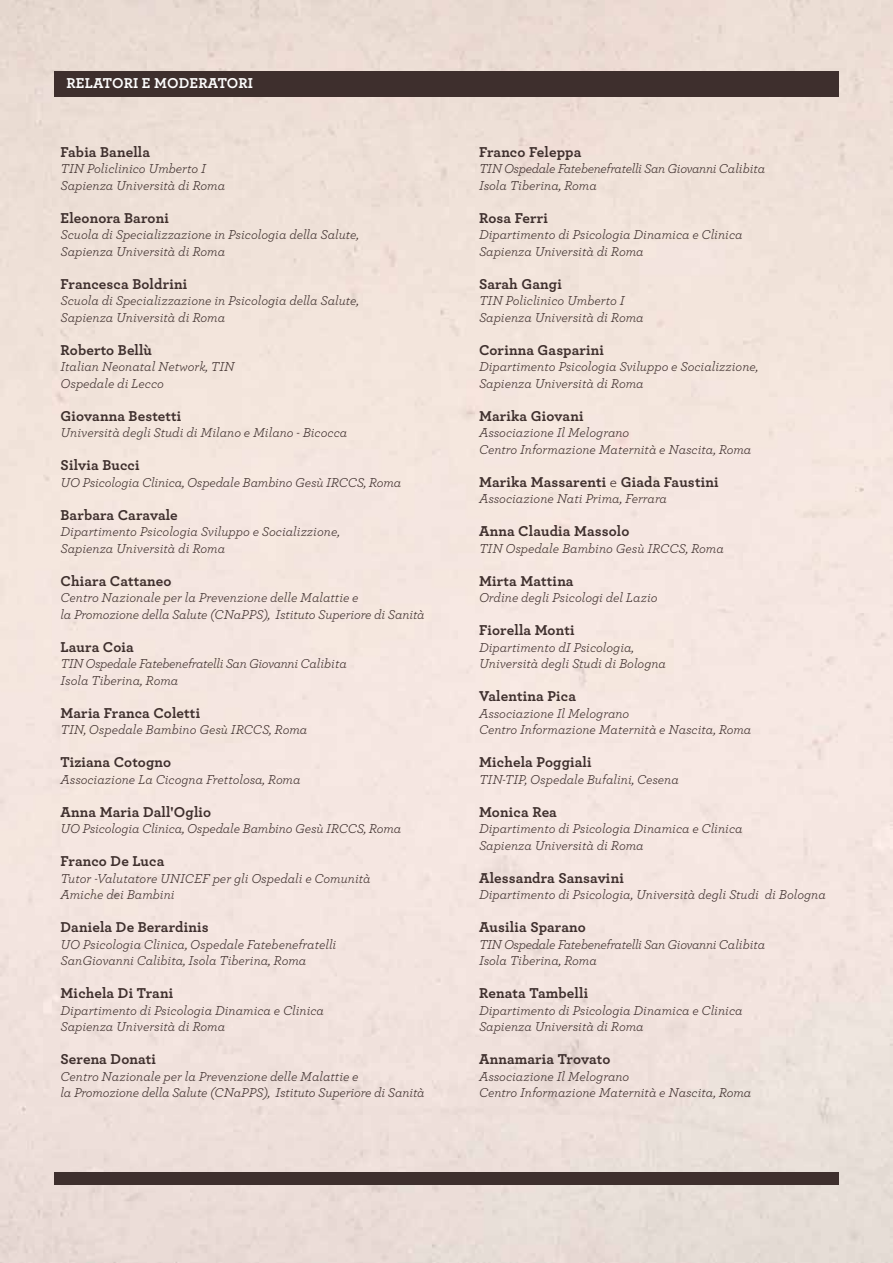
<style>
.page{position:relative;width:893px;height:1263px;background:#fff}
.page>*{position:absolute;margin:0;border:0;box-sizing:border-box;transform-origin:0 0}
.t1{font:700 15px "Archer";letter-spacing:.01em;color:#3e2f2d}
.t2{font:700 15px "Archer";letter-spacing:.01em;color:#fff}
.t3{font:italic 13.5px/16.5px "Archer";color:#3e2f2d}
.t4{font:italic 13.5px/16.5px "Archer";letter-spacing:-.025em;color:#3e2f2d}
.s1{font-weight:400}
</style>
<div class="page">
<img style="left:0;top:0;width:893px;height:1263px">
<div style="left:54px;top:71px;width:785px;height:25px;background:#3e2f2d"></div>
<div style="left:54px;top:1172px;width:785px;height:13px;background:#3e2f2d"></div>
<p class="t2" style="left:67px;top:72px;width:188px">RELATORI E MODERATORI</p>
<p class="t1" style="left:61px;top:140px;width:91px">Fabia Banella</p>
<p class="t3" style="left:61px;top:159px;width:166px">TIN Policlinico Umberto I<br>Sapienza Università di Roma</p>
<p class="t1" style="left:61px;top:206px;width:110px">Eleonora Baroni</p>
<p class="t3" style="left:61px;top:225px;width:300px">Scuola di Specializzazione in Psicologia della Salute,<br>Sapienza Università di Roma</p>
<p class="t1" style="left:61px;top:272px;width:128px">Francesca Boldrini</p>
<p class="t3" style="left:61px;top:291px;width:300px">Scuola di Specializzazione in Psicologia della Salute,<br>Sapienza Università di Roma</p>
<p class="t1" style="left:61px;top:338px;width:93px">Roberto Bellù</p>
<p class="t3" style="left:61px;top:357px;width:175px">Italian Neonatal Network, TIN<br>Ospedale di Lecco</p>
<p class="t1" style="left:61px;top:404px;width:122px">Giovanna Bestetti</p>
<p class="t3" style="left:61px;top:423px;width:288px">Università degli Studi di Milano e Milano - Bicocca</p>
<p class="t1" style="left:61px;top:453px;width:81px">Silvia Bucci</p>
<p class="t3" style="left:61px;top:473px;width:342px">UO Psicologia Clinica, Ospedale Bambino Gesù IRCCS, Roma</p>
<p class="t1" style="left:61px;top:503px;width:119px">Barbara Caravale</p>
<p class="t3" style="left:61px;top:522px;width:281px">Dipartimento Psicologia Sviluppo e Socializzione,<br>Sapienza Università di Roma</p>
<p class="t1" style="left:61px;top:569px;width:113px">Chiara Cattaneo</p>
<p class="t3" style="left:61px;top:588px;width:366px">Centro Nazionale per la Prevenzione delle Malattie e<br>la Promozione della Salute (CNaPPS), Istituto Superiore di Sanità</p>
<p class="t1" style="left:61px;top:635px;width:75px">Laura Coia</p>
<p class="t4" style="left:61px;top:654px;width:288px">TIN Ospedale Fatebenefratelli San Giovanni Calibita<br>Isola Tiberina, Roma</p>
<p class="t1" style="left:61px;top:701px;width:141px">Maria Franca Coletti</p>
<p class="t3" style="left:61px;top:720px;width:248px">TIN, Ospedale Bambino Gesù IRCCS, Roma</p>
<p class="t1" style="left:61px;top:750px;width:112px">Tiziana Cotogno</p>
<p class="t3" style="left:61px;top:770px;width:242px">Associazione La Cicogna Frettolosa, Roma</p>
<p class="t1" style="left:61px;top:800px;width:152px">Anna Maria Dall'Oglio</p>
<p class="t3" style="left:61px;top:819px;width:342px">UO Psicologia Clinica, Ospedale Bambino Gesù IRCCS, Roma</p>
<p class="t1" style="left:61px;top:849px;width:105px">Franco De Luca</p>
<p class="t3" style="left:61px;top:869px;width:312px">Tutor -Valutatore UNICEF per gli Ospedali e Comunità<br>Amiche dei Bambini</p>
<p class="t1" style="left:61px;top:915px;width:150px">Daniela De Berardinis</p>
<p class="t3" style="left:61px;top:935px;width:277px">UO Psicologia Clinica, Ospedale Fatebenefratelli<br>SanGiovanni Calibita, Isola Tiberina, Roma</p>
<p class="t1" style="left:61px;top:981px;width:114px">Michela Di Trani</p>
<p class="t3" style="left:61px;top:1001px;width:265px">Dipartimento di Psicologia Dinamica e Clinica<br>Sapienza Università di Roma</p>
<p class="t1" style="left:61px;top:1047px;width:97px">Serena Donati</p>
<p class="t3" style="left:61px;top:1067px;width:366px">Centro Nazionale per la Prevenzione delle Malattie e<br>la Promozione della Salute (CNaPPS), Istituto Superiore di Sanità</p>
<p class="t1" style="left:479px;top:140px;width:104px">Franco Feleppa</p>
<p class="t4" style="left:479px;top:159px;width:288px">TIN Ospedale Fatebenefratelli San Giovanni Calibita<br>Isola Tiberina, Roma</p>
<p class="t1" style="left:479px;top:206px;width:71px">Rosa Ferri</p>
<p class="t3" style="left:479px;top:225px;width:265px">Dipartimento di Psicologia Dinamica e Clinica<br>Sapienza Università di Roma</p>
<p class="t1" style="left:479px;top:272px;width:84px">Sarah Gangi</p>
<p class="t3" style="left:479px;top:291px;width:166px">TIN Policlinico Umberto I<br>Sapienza Università di Roma</p>
<p class="t1" style="left:479px;top:338px;width:127px">Corinna Gasparini</p>
<p class="t3" style="left:479px;top:357px;width:281px">Dipartimento Psicologia Sviluppo e Socializzione,<br>Sapienza Università di Roma</p>
<p class="t1" style="left:479px;top:404px;width:106px">Marika Giovani</p>
<p class="t3" style="left:479px;top:423px;width:274px">Associazione Il Melograno<br>Centro Informazione Maternità e Nascita, Roma</p>
<p class="t1" style="left:479px;top:470px;width:241px">Marika Massarenti <span class="s1">e</span> Giada Faustini</p>
<p class="t3" style="left:479px;top:489px;width:190px">Associazione Nati Prima, Ferrara</p>
<p class="t1" style="left:479px;top:519px;width:152px">Anna Claudia Massolo</p>
<p class="t3" style="left:479px;top:539px;width:246px">TIN Ospedale Bambino Gesù IRCCS, Roma</p>
<p class="t1" style="left:479px;top:569px;width:96px">Mirta Mattina</p>
<p class="t3" style="left:479px;top:588px;width:180px">Ordine degli Psicologi del Lazio</p>
<p class="t1" style="left:479px;top:618px;width:97px">Fiorella Monti</p>
<p class="t3" style="left:479px;top:638px;width:188px">Dipartimento dI Psicologia,<br>Università degli Studi di Bologna</p>
<p class="t1" style="left:479px;top:684px;width:99px">Valentina Pica</p>
<p class="t3" style="left:479px;top:704px;width:274px">Associazione Il Melograno<br>Centro Informazione Maternità e Nascita, Roma</p>
<p class="t1" style="left:479px;top:750px;width:114px">Michela Poggiali</p>
<p class="t3" style="left:479px;top:770px;width:201px">TIN-TIP, Ospedale Bufalini, Cesena</p>
<p class="t1" style="left:479px;top:800px;width:79px">Monica Rea</p>
<p class="t3" style="left:479px;top:819px;width:265px">Dipartimento di Psicologia Dinamica e Clinica<br>Sapienza Università di Roma</p>
<p class="t1" style="left:479px;top:866px;width:146px">Alessandra Sansavini</p>
<p class="t3" style="left:479px;top:885px;width:348px">Dipartimento di Psicologia, Università degli Studi di Bologna</p>
<p class="t1" style="left:479px;top:915px;width:108px">Ausilia Sparano</p>
<p class="t4" style="left:479px;top:935px;width:288px">TIN Ospedale Fatebenefratelli San Giovanni Calibita<br>Isola Tiberina, Roma</p>
<p class="t1" style="left:479px;top:981px;width:111px">Renata Tambelli</p>
<p class="t3" style="left:479px;top:1001px;width:265px">Dipartimento di Psicologia Dinamica e Clinica<br>Sapienza Università di Roma</p>
<p class="t1" style="left:479px;top:1047px;width:133px">Annamaria Trovato</p>
<p class="t3" style="left:479px;top:1067px;width:274px">Associazione Il Melograno<br>Centro Informazione Maternità e Nascita, Roma</p>
</div>
